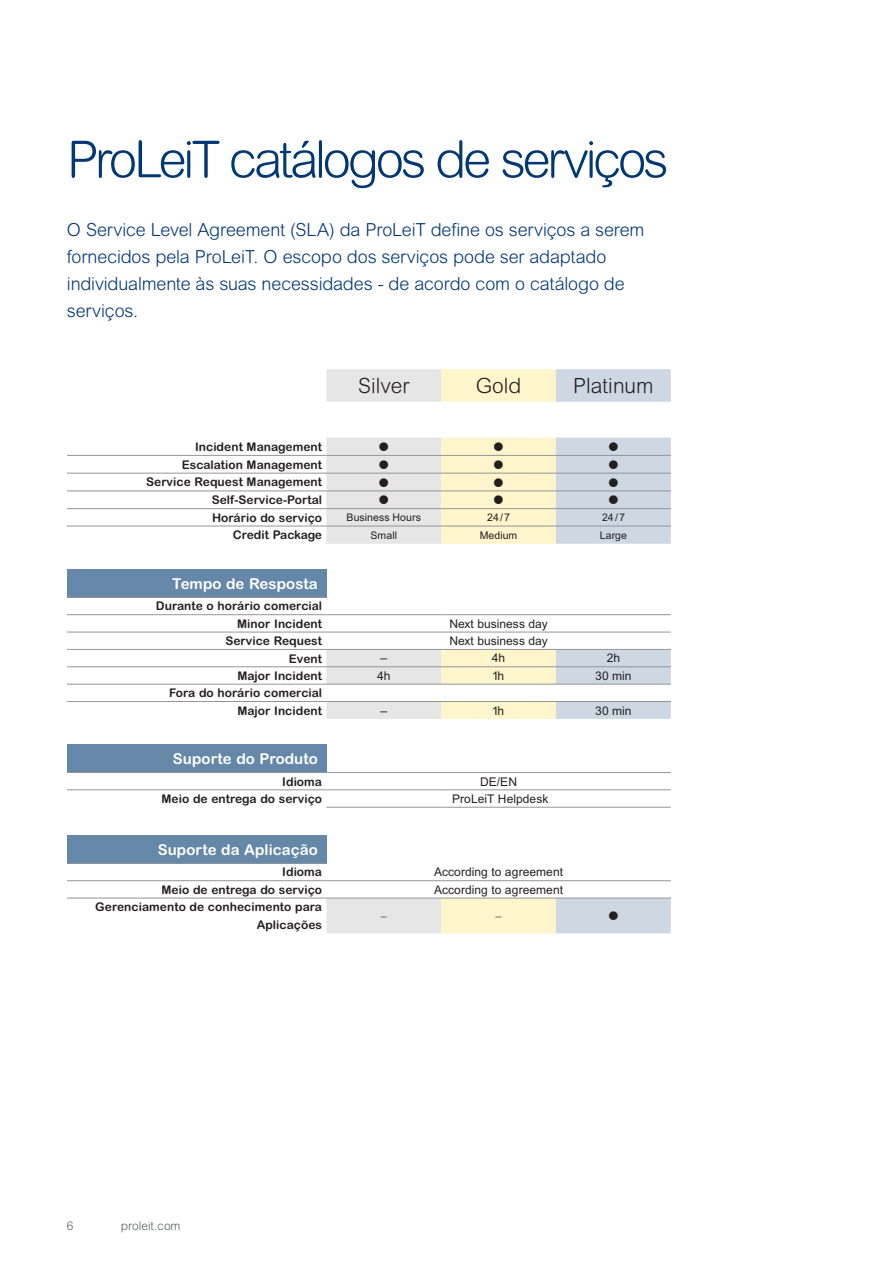
<style>
.page{position:relative;width:893px;height:1263px;background:#fff}
.page>*{position:absolute;margin:0;border:0;box-sizing:border-box;transform-origin:0 0}
.t1{font:300 51px "Arial Rounded MT Pro";letter-spacing:-.065em;color:#013775}
.t2{font:300 21px "Arial Rounded MT Pro";letter-spacing:.005em;color:#231f20}
.t3{font:300 18px/27px "Arial Rounded MT Pro";letter-spacing:-.01em;color:#013775}
.t4{font:700 15px "Arial Rounded MT Pro";letter-spacing:.005em;color:#fff}
.t5{font:700 12px/17.7px "Arial Rounded MT Pro";letter-spacing:.005em;color:#231f20;text-align:right}
.t6{font:12px "Arial MT Pro";letter-spacing:.005em;color:#231f20}
.t7{font:300 12px "Arial Rounded MT Pro";color:#595e5e}
.t8{font:300 12px "Arial MT Pro";color:#231f20}
.t9{font:10.5px "Arial MT Pro";letter-spacing:.005em;color:#231f20}
</style>
<div class="page">
<svg style="left:326px;top:369px;width:115px;height:564px"></svg>
<svg style="left:441px;top:369px;width:115px;height:564px"></svg>
<svg style="left:556px;top:369px;width:115px;height:564px"></svg>
<div style="left:67px;top:569px;width:259px;height:28px;background:#6587a8"></div>
<div style="left:67px;top:744px;width:259px;height:28px;background:#6587a8"></div>
<div style="left:67px;top:835px;width:259px;height:28px;background:#6587a8"></div>
<hr style="left:67px;top:455px;width:259px;height:1px;background:#939598">
<hr style="left:326px;top:455px;width:115px;height:1px;background:#939598">
<hr style="left:441px;top:455px;width:115px;height:1px;background:#939598">
<hr style="left:556px;top:455px;width:115px;height:1px;background:#939598">
<hr style="left:67px;top:473px;width:259px;height:1px;background:#939598">
<hr style="left:326px;top:473px;width:115px;height:1px;background:#939598">
<hr style="left:441px;top:473px;width:115px;height:1px;background:#939598">
<hr style="left:556px;top:473px;width:115px;height:1px;background:#939598">
<hr style="left:67px;top:490px;width:259px;height:1px;background:#939598">
<hr style="left:326px;top:490px;width:115px;height:1px;background:#939598">
<hr style="left:441px;top:490px;width:115px;height:1px;background:#939598">
<hr style="left:556px;top:490px;width:115px;height:1px;background:#939598">
<hr style="left:67px;top:508px;width:259px;height:1px;background:#939598">
<hr style="left:67px;top:526px;width:259px;height:1px;background:#939598">
<hr style="left:67px;top:632px;width:259px;height:1px;background:#939598">
<hr style="left:326px;top:632px;width:115px;height:1px;background:#939598">
<hr style="left:441px;top:632px;width:115px;height:1px;background:#939598">
<hr style="left:556px;top:632px;width:115px;height:1px;background:#939598">
<hr style="left:67px;top:649px;width:259px;height:1px;background:#939598">
<hr style="left:326px;top:649px;width:115px;height:1px;background:#939598">
<hr style="left:441px;top:649px;width:115px;height:1px;background:#939598">
<hr style="left:556px;top:649px;width:115px;height:1px;background:#939598">
<hr style="left:67px;top:666px;width:259px;height:1px;background:#939598">
<hr style="left:326px;top:666px;width:115px;height:1px;background:#939598">
<hr style="left:441px;top:666px;width:115px;height:1px;background:#939598">
<hr style="left:556px;top:666px;width:115px;height:1px;background:#939598">
<hr style="left:67px;top:684px;width:259px;height:1px;background:#939598">
<hr style="left:326px;top:684px;width:115px;height:1px;background:#939598">
<hr style="left:441px;top:684px;width:115px;height:1px;background:#939598">
<hr style="left:556px;top:684px;width:115px;height:1px;background:#939598">
<hr style="left:67px;top:701px;width:259px;height:1px;background:#939598">
<hr style="left:326px;top:701px;width:115px;height:1px;background:#939598">
<hr style="left:441px;top:701px;width:115px;height:1px;background:#939598">
<hr style="left:556px;top:701px;width:115px;height:1px;background:#939598">
<hr style="left:326px;top:614px;width:115px;height:1px;background:#939598">
<hr style="left:441px;top:614px;width:115px;height:1px;background:#939598">
<hr style="left:556px;top:614px;width:115px;height:1px;background:#939598">
<hr style="left:67px;top:863px;width:259px;height:1px;background:#939598">
<hr style="left:67px;top:880px;width:259px;height:1px;background:#939598">
<hr style="left:326px;top:880px;width:115px;height:1px;background:#939598">
<hr style="left:441px;top:880px;width:115px;height:1px;background:#939598">
<hr style="left:556px;top:880px;width:115px;height:1px;background:#939598">
<hr style="left:67px;top:898px;width:259px;height:1px;background:#939598">
<hr style="left:326px;top:898px;width:115px;height:1px;background:#939598">
<hr style="left:441px;top:898px;width:115px;height:1px;background:#939598">
<hr style="left:556px;top:898px;width:115px;height:1px;background:#939598">
<hr style="left:67px;top:597px;width:259px;height:1px;background:#939598">
<hr style="left:67px;top:614px;width:259px;height:1px;background:#939598">
<hr style="left:67px;top:772px;width:259px;height:1px;background:#939598">
<hr style="left:326px;top:772px;width:115px;height:1px;background:#939598">
<hr style="left:441px;top:772px;width:115px;height:1px;background:#939598">
<hr style="left:556px;top:772px;width:115px;height:1px;background:#939598">
<hr style="left:67px;top:789px;width:259px;height:1px;background:#939598">
<hr style="left:326px;top:789px;width:115px;height:1px;background:#939598">
<hr style="left:441px;top:789px;width:115px;height:1px;background:#939598">
<hr style="left:556px;top:789px;width:115px;height:1px;background:#939598">
<hr style="left:326px;top:807px;width:115px;height:1px;background:#939598">
<hr style="left:441px;top:807px;width:115px;height:1px;background:#939598">
<hr style="left:556px;top:807px;width:115px;height:1px;background:#939598">
<hr style="left:326px;top:508px;width:115px;height:1px;background:#939598">
<hr style="left:441px;top:508px;width:115px;height:1px;background:#939598">
<hr style="left:556px;top:508px;width:115px;height:1px;background:#939598">
<hr style="left:326px;top:526px;width:115px;height:1px;background:#939598">
<hr style="left:441px;top:526px;width:115px;height:1px;background:#939598">
<hr style="left:556px;top:526px;width:115px;height:1px;background:#939598">
<svg style="left:379px;top:442px;width:9px;height:9px"></svg>
<svg style="left:494px;top:442px;width:9px;height:9px"></svg>
<svg style="left:609px;top:442px;width:9px;height:9px"></svg>
<svg style="left:379px;top:460px;width:9px;height:9px"></svg>
<svg style="left:494px;top:460px;width:9px;height:9px"></svg>
<svg style="left:609px;top:460px;width:9px;height:9px"></svg>
<svg style="left:379px;top:478px;width:9px;height:9px"></svg>
<svg style="left:494px;top:478px;width:9px;height:9px"></svg>
<svg style="left:609px;top:478px;width:9px;height:9px"></svg>
<svg style="left:379px;top:496px;width:9px;height:8px"></svg>
<svg style="left:494px;top:496px;width:9px;height:8px"></svg>
<svg style="left:609px;top:496px;width:9px;height:8px"></svg>
<svg style="left:609px;top:911px;width:9px;height:9px"></svg>
<h1 class="t1" style="left:67px;top:130px;width:603px">ProLeiT catálogos de serviços</h1>
<h3 class="t3" style="left:67px;top:217px;width:579px">O Service Level Agreement (SLA) da ProLeiT de ne os serviços a serem fornecidos pela ProLeiT. O escopo dos serviços pode ser adaptado individualmente às suas necessidades - de acordo com o catálogo de serviços.</h3>
<p class="t5" style="left:146px;top:438px;width:177px">Incident Management<br>Escalation Management<br>Service Request Management<br>Self-Service-Portal<br>Horário do serviço</p>
<h2 class="t2" style="left:358px;top:374px;width:53px">Silver</h2>
<h2 class="t2" style="left:476px;top:374px;width:47px">Gold</h2>
<h2 class="t2" style="left:573px;top:374px;width:82px">Platinum</h2>
<p class="t9" style="left:347px;top:511px;width:76px">Business Hours</p>
<p class="t9" style="left:487px;top:511px;width:24px">24 / 7</p>
<p class="t9" style="left:602px;top:511px;width:24px">24 / 7</p>
<p class="t5" style="left:233px;top:526px;width:91px">Credit Package</p>
<p class="t9" style="left:370px;top:529px;width:28px">Small</p>
<p class="t9" style="left:480px;top:529px;width:39px">Medium</p>
<p class="t9" style="left:600px;top:529px;width:28px">Large</p>
<p class="t4" style="left:172px;top:574px;width:147px">Tempo de Resposta</p>
<p class="t5" style="left:156px;top:598px;width:168px">Durante o horário comercial<br>Minor Incident</p>
<p class="t6" style="left:449px;top:617px;width:100px">Next business day</p>
<p class="t5" style="left:225px;top:632px;width:98px">Service Request</p>
<p class="t6" style="left:449px;top:634px;width:100px">Next business day</p>
<p class="t5" style="left:289px;top:650px;width:35px">Event</p>
<p class="t6" style="left:380px;top:651px;width:8px">–</p>
<p class="t6" style="left:492px;top:651px;width:15px">4h</p>
<p class="t6" style="left:607px;top:651px;width:15px">2h</p>
<p class="t5" style="left:237px;top:667px;width:86px">Major Incident</p>
<p class="t6" style="left:377px;top:669px;width:15px">4h</p>
<p class="t6" style="left:493px;top:669px;width:13px">1h</p>
<p class="t6" style="left:595px;top:669px;width:38px">30 min</p>
<p class="t5" style="left:169px;top:685px;width:155px">Fora do horário comercial<br>Major Incident</p>
<p class="t6" style="left:380px;top:703px;width:8px">–</p>
<p class="t6" style="left:493px;top:703px;width:13px">1h</p>
<p class="t6" style="left:595px;top:703px;width:38px">30 min</p>
<p class="t4" style="left:173px;top:750px;width:146px">Suporte do Produto</p>
<p class="t5" style="left:282px;top:773px;width:41px">Idioma</p>
<p class="t6" style="left:480px;top:774px;width:38px">DE/EN</p>
<p class="t5" style="left:162px;top:790px;width:162px">Meio de entrega do serviço</p>
<p class="t6" style="left:452px;top:792px;width:98px">ProLeiT Helpdesk</p>
<p class="t4" style="left:158px;top:840px;width:162px">Suporte da Aplicação</p>
<p class="t5" style="left:282px;top:864px;width:41px">Idioma</p>
<p class="t6" style="left:434px;top:865px;width:130px">According to agreement</p>
<p class="t5" style="left:162px;top:881px;width:162px">Meio de entrega do serviço</p>
<p class="t6" style="left:434px;top:883px;width:130px">According to agreement</p>
<p class="t5" style="left:95px;top:898px;width:228px">Gerenciamento de conhecimento para<br>Aplicações</p>
<p class="t8" style="left:381px;top:908px;width:7px">–</p>
<p class="t8" style="left:496px;top:908px;width:7px">–</p>
<p class="t7" style="left:67px;top:1219px;width:8px">6</p>
<p class="t7" style="left:121px;top:1219px;width:61px">proleit.com</p>
</div>
